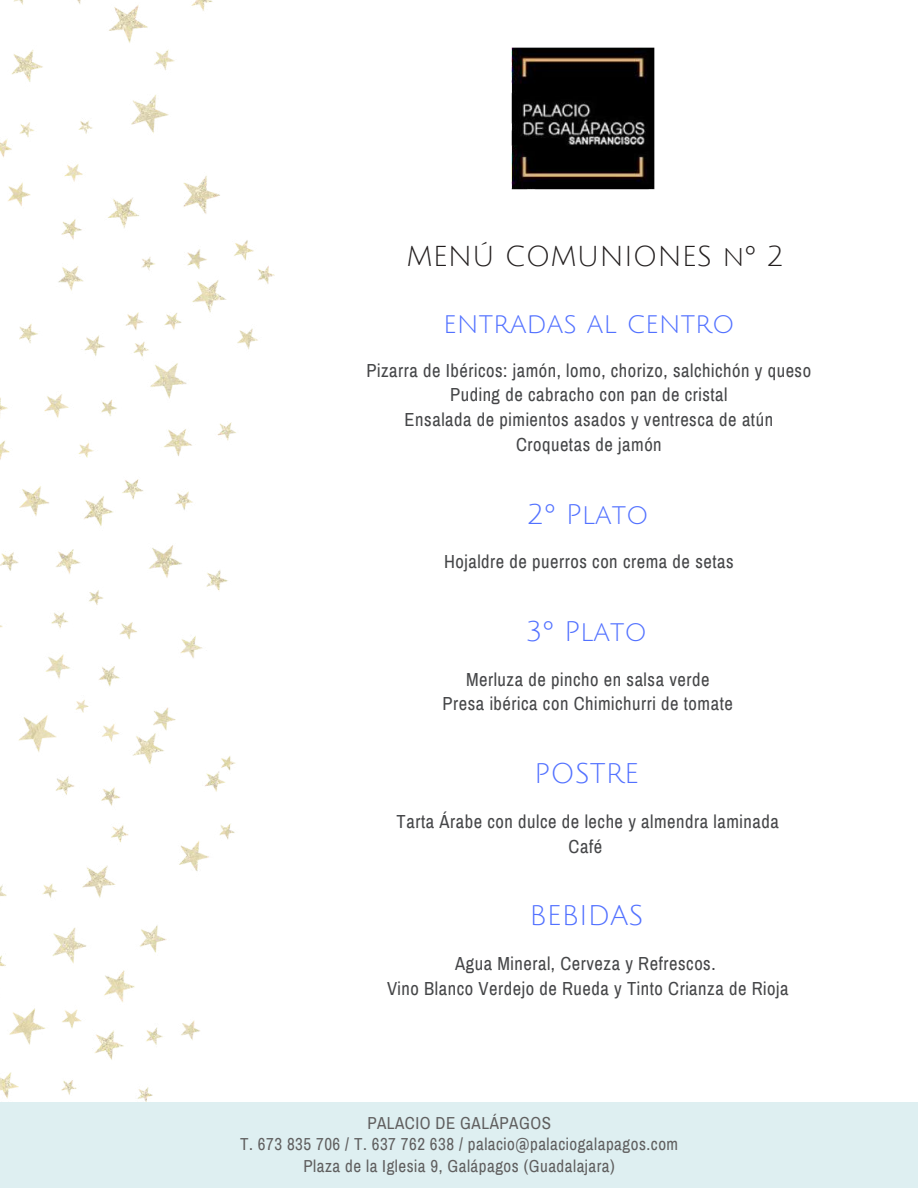
<style>
.page{position:relative;width:918px;height:1188px;background:#fff}
.page>*{position:absolute;margin:0;border:0;box-sizing:border-box;transform-origin:0 0}
.t1{font:28.05px "Julius Sans One";color:#231f1f}
.t2{font:27.75px "Julius Sans One";color:#5271ff}
.t3{font:18.45px/24.8px "Archivo Narrow";letter-spacing:.03em;color:#454648;text-align:center}
.t4{font:16.95px/21.3px "Archivo Narrow";letter-spacing:.03em;color:#605f5f;text-align:center}
</style>
<div class="page">
<img style="left:512px;top:47px;width:142px;height:143px">
<img style="left:0;top:0;width:274px;height:1102px">
<div style="left:0;top:1102px;width:918px;height:86px;background:#deeff1"></div>
<h1 class="t1" style="left:407px;top:242px;width:379px">MENÚ COMUNIONES nº 2</h1>
<h2 class="t2" style="left:443px;top:309px;width:293px">entradas al centro</h2>
<p class="t3" style="left:367px;top:358px;width:446px">Pizarra de Ibéricos: jamón, lomo, chorizo, salchichón y queso Puding de cabracho con pan de cristal<br>Ensalada de pimientos asados y ventresca de atún Croquetas de jamón</p>
<h2 class="t2" style="left:527px;top:500px;width:123px">2º Plato</h2>
<p class="t3" style="left:444px;top:550px;width:291px">Hojaldre de puerros con crema de setas</p>
<h2 class="t2" style="left:526px;top:617px;width:122px">3º Plato</h2>
<p class="t3" style="left:443px;top:667px;width:292px">Merluza de pincho en salsa verde<br>Presa ibérica con Chimichurri de tomate</p>
<h2 class="t2" style="left:534px;top:759px;width:106px">POSTRE</h2>
<p class="t3" style="left:397px;top:809px;width:384px">Tarta Árabe con dulce de leche y almendra laminada<br>Café</p>
<h2 class="t2" style="left:529px;top:901px;width:116px">BEBIDAS</h2>
<p class="t3" style="left:387px;top:951px;width:403px">Agua Mineral, Cerveza y Refrescos.<br>Vino Blanco Verdejo de Rueda y Tinto Crianza de Rioja</p>
<p class="t4" style="left:240px;top:1112px;width:440px">PALACIO DE GALÁPAGOS<br>T. 673 835 706 / T. 637 762 638 / palacio@palaciogalapagos.com<br>Plaza de la Iglesia 9, Galápagos (Guadalajara)</p>
</div>
